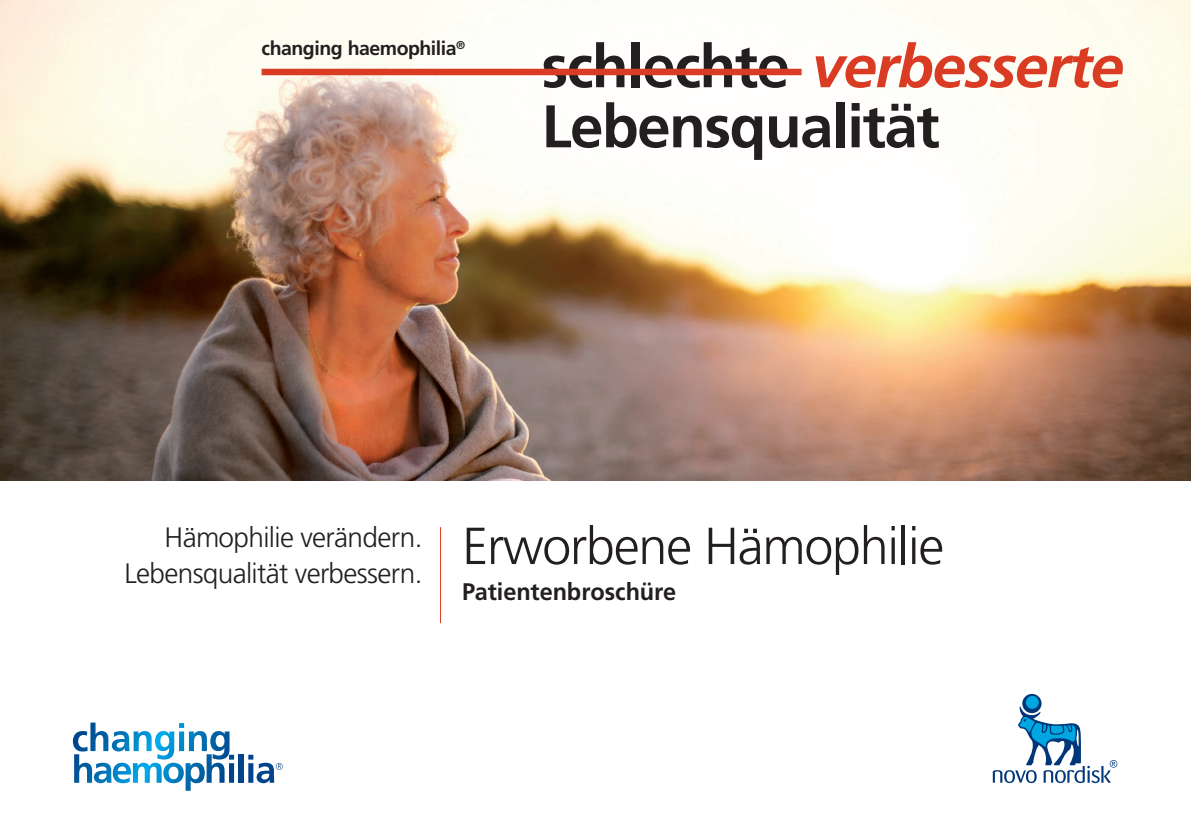
<style>
.page{position:relative;width:1191px;height:840px;background:#fff}
.page>*{position:absolute;margin:0;border:0;box-sizing:border-box;transform-origin:0 0}
.t1{font:700 60px/60px "Frutiger LT Std";letter-spacing:-.025em;color:#231f20}
.t2{font:300 52px "Frutiger LT Std";letter-spacing:-.025em;color:#231f20}
.t3{font:300 28px/36px "Frutiger LT Std";letter-spacing:-.025em;color:#231f20;text-align:right}
.t4{font:700 24px "Frutiger LT Std";color:#231f20}
.t5{font:700 19.6px "Frutiger LT Std";letter-spacing:-.025em;color:#231f20}
.s1{font-style:italic;color:#da3b23}
</style>
<div class="page">
<hr style="left:440px;top:527px;width:1px;height:95px;background:#da3b23">
<svg style="left:73px;top:722px;width:161px;height:68px"></svg>
<div style="left:239px;top:753px;width:5px;height:29px;background:#01448c"></div>
<svg style="left:248px;top:754px;width:35px;height:28px"></svg>
<svg style="left:1022px;top:693px;width:19px;height:19px"></svg>
<svg style="left:1025px;top:695px;width:13px;height:13px"></svg>
<svg style="left:992px;top:705px;width:125px;height:77px"></svg>
<img style="left:0;top:0;width:1191px;height:480px">
<div style="left:261px;top:69px;width:540px;height:6px;background:#da3b23"></div>
<p class="t5" style="left:261px;top:37px;width:205px">changing haemophilia<sup>®</sup></p>
<h1 class="t1" style="left:541px;top:37px;width:584px">schlechte <span class="s1">verbesserte<br></span>Lebensqualität</h1>
<p class="t3" style="left:124px;top:520px;width:299px">Hämophilie verändern.<br>Lebensqualität verbessern.</p>
<h2 class="t2" style="left:462px;top:516px;width:483px">Erworbene Hämophilie</h2>
<p class="t4" style="left:462px;top:577px;width:216px">Patientenbroschüre</p>
</div>
